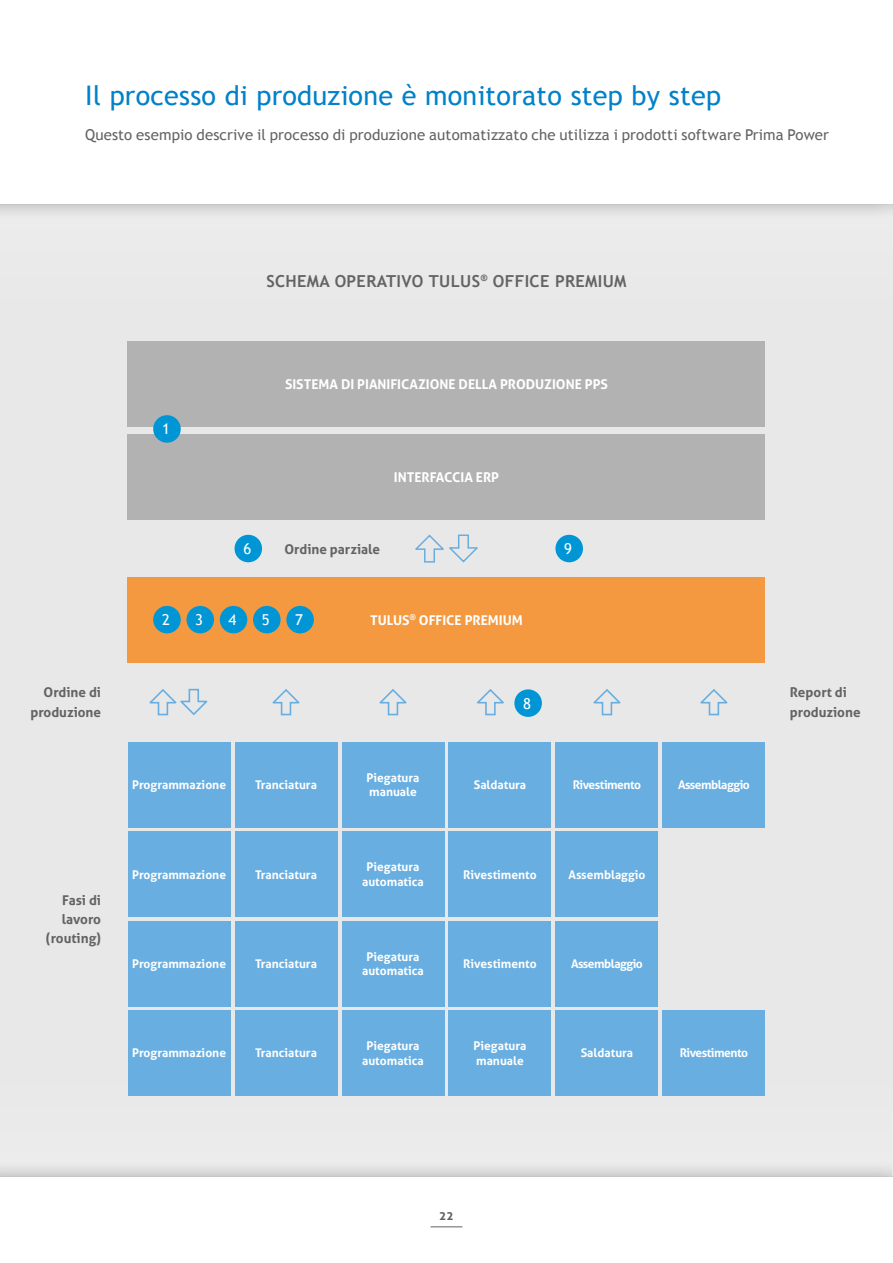
<style>
.page{position:relative;width:893px;height:1263px;background:#fff}
.page>*{position:absolute;margin:0;border:0;box-sizing:border-box;transform-origin:0 0}
.t1{font:27px "Trebuchet MS";letter-spacing:.01em;color:#0081c9}
.t2{font:700 16.5px "Trebuchet MS";letter-spacing:.02em;color:#646363}
.t3{font:15px "Trebuchet MS";letter-spacing:.01em;color:#646363}
.t4{font:15px "Trebuchet MS";color:#fff}
.t5{font:700 13.5px "Aller";color:#fff}
.t6{font:700 13.5px/19.2px "Aller";color:#646363;text-align:right}
.t7{font:700 12px/14.4px "Aller";color:#fff;text-align:center}
.t8{font:700 12px "Aller";letter-spacing:-.04em;color:#fff}
.t9{font:700 12px "Aller";color:#646363}
</style>
<div class="page">
<div style="left:0;top:204px;width:893px;height:1004px;background:#e8e8e8"></div>
<div style="left:0;top:205px;width:893px;height:114px;background:#ededed"></div>
<div style="left:0;top:124px;width:893px;height:97px;background:#000;opacity:.3"></div>
<div style="left:0;top:118px;width:893px;height:86px;background:#fff"></div>
<div style="left:0;top:1062px;width:893px;height:114px;background:#ededed"></div>
<div style="left:0;top:1161px;width:893px;height:96px;background:#000;opacity:.3"></div>
<div style="left:0;top:1177px;width:893px;height:86px;background:#fff"></div>
<div style="left:881px;top:1161px;width:12px;height:96px;background:#000;opacity:.3"></div>
<div style="left:842px;top:1177px;width:51px;height:86px;background:#fff"></div>
<div style="left:876px;top:124px;width:17px;height:97px;background:#000;opacity:.3"></div>
<div style="left:872px;top:118px;width:21px;height:86px;background:#fff"></div>
<div style="left:128px;top:341px;width:637px;height:85px;background:#b3b2b2"></div>
<div style="left:128px;top:435px;width:637px;height:85px;background:#b3b2b2"></div>
<div style="left:153px;top:415px;width:28px;height:28px;background:#0096d5;border-radius:50%"></div>
<div style="left:128px;top:577px;width:637px;height:85px;background:#f4993f"></div>
<div style="left:153px;top:606px;width:28px;height:27px;background:#0096d5;border-radius:50%"></div>
<div style="left:186px;top:606px;width:28px;height:27px;background:#0096d5;border-radius:50%"></div>
<div style="left:220px;top:606px;width:27px;height:27px;background:#0096d5;border-radius:50%"></div>
<div style="left:253px;top:606px;width:28px;height:27px;background:#0096d5;border-radius:50%"></div>
<div style="left:286px;top:606px;width:28px;height:27px;background:#0096d5;border-radius:50%"></div>
<div style="left:235px;top:535px;width:27px;height:27px;background:#0096d5;border-radius:50%"></div>
<div style="left:555px;top:535px;width:28px;height:27px;background:#0096d5;border-radius:50%"></div>
<svg style="left:415px;top:534px;width:63px;height:29px"></svg>
<div style="left:514px;top:689px;width:28px;height:28px;background:#0096d5;border-radius:50%"></div>
<svg style="left:149px;top:688px;width:59px;height:28px"></svg>
<svg style="left:272px;top:689px;width:28px;height:27px"></svg>
<svg style="left:379px;top:689px;width:28px;height:27px"></svg>
<svg style="left:476px;top:689px;width:28px;height:27px"></svg>
<svg style="left:593px;top:689px;width:28px;height:27px"></svg>
<svg style="left:700px;top:689px;width:28px;height:27px"></svg>
<div style="left:448px;top:831px;width:103px;height:86px;background:#68aee1"></div>
<div style="left:555px;top:831px;width:103px;height:86px;background:#68aee1"></div>
<div style="left:235px;top:831px;width:102px;height:86px;background:#68aee1"></div>
<div style="left:128px;top:831px;width:103px;height:86px;background:#68aee1"></div>
<div style="left:341px;top:831px;width:103px;height:86px;background:#68aee1"></div>
<div style="left:448px;top:921px;width:103px;height:85px;background:#68aee1"></div>
<div style="left:555px;top:921px;width:103px;height:85px;background:#68aee1"></div>
<div style="left:235px;top:921px;width:102px;height:85px;background:#68aee1"></div>
<div style="left:128px;top:921px;width:103px;height:85px;background:#68aee1"></div>
<div style="left:341px;top:921px;width:103px;height:85px;background:#68aee1"></div>
<div style="left:662px;top:1010px;width:103px;height:85px;background:#68aee1"></div>
<div style="left:448px;top:1010px;width:103px;height:85px;background:#68aee1"></div>
<div style="left:555px;top:1010px;width:103px;height:85px;background:#68aee1"></div>
<div style="left:235px;top:1010px;width:102px;height:85px;background:#68aee1"></div>
<div style="left:128px;top:1010px;width:103px;height:85px;background:#68aee1"></div>
<div style="left:341px;top:1010px;width:103px;height:85px;background:#68aee1"></div>
<div style="left:662px;top:742px;width:103px;height:85px;background:#68aee1"></div>
<div style="left:448px;top:742px;width:103px;height:85px;background:#68aee1"></div>
<div style="left:555px;top:742px;width:103px;height:85px;background:#68aee1"></div>
<div style="left:235px;top:742px;width:102px;height:85px;background:#68aee1"></div>
<div style="left:128px;top:742px;width:103px;height:85px;background:#68aee1"></div>
<div style="left:341px;top:742px;width:103px;height:85px;background:#68aee1"></div>
<hr style="left:431px;top:1226px;width:31px;height:1px;background:#646363">
<h1 class="t1" style="left:85px;top:79px;width:637px">Il processo di produzione è monitorato step by step</h1>
<p class="t3" style="left:85px;top:126px;width:746px">Questo esempio descrive il processo di produzione automatizzato che utilizza i prodotti software Prima Power</p>
<h2 class="t2" style="left:266px;top:270px;width:362px">SCHEMA OPERATIVO TULUS<sup>®</sup> OFFICE PREMIUM</h2>
<p class="t4" style="left:162px;top:420px;width:9px">1</p>
<p class="t5" style="left:285px;top:376px;width:324px">SISTEMA DI PIANIFICAZIONE DELLA PRODUZIONE PPS</p>
<p class="t5" style="left:394px;top:469px;width:107px">INTERFACCIA ERP</p>
<p class="t4" style="left:243px;top:540px;width:9px">6</p>
<p class="t6" style="left:284px;top:539px;width:97px">Ordine parziale</p>
<p class="t4" style="left:564px;top:540px;width:9px">9</p>
<p class="t4" style="left:162px;top:611px;width:9px">2</p>
<p class="t4" style="left:195px;top:611px;width:9px">3</p>
<p class="t4" style="left:229px;top:611px;width:9px">4</p>
<p class="t4" style="left:262px;top:611px;width:9px">5</p>
<p class="t4" style="left:295px;top:611px;width:9px">7</p>
<p class="t5" style="left:370px;top:611px;width:154px">TULUS<sup>®</sup> OFFICE PREMIUM</p>
<p class="t6" style="left:30px;top:683px;width:72px">Ordine di produzione</p>
<p class="t6" style="left:790px;top:683px;width:72px;text-align:left">Report di produzione</p>
<p class="t4" style="left:523px;top:694px;width:9px">8</p>
<p class="t7" style="left:367px;top:770px;width:54px;text-align:left">Piegatura manuale</p>
<p class="t7" style="left:132px;top:777px;width:96px">Programmazione</p>
<p class="t7" style="left:255px;top:777px;width:63px">Tranciatura</p>
<p class="t7" style="left:474px;top:777px;width:54px">Saldatura</p>
<p class="t8" style="left:573px;top:777px;width:70px">Rivestimento</p>
<p class="t8" style="left:678px;top:777px;width:73px">Assemblaggio</p>
<p class="t6" style="left:46px;top:890px;width:57px">Fasi di lavoro (routing)</p>
<p class="t7" style="left:362px;top:860px;width:63px">Piegatura automatica</p>
<p class="t7" style="left:132px;top:867px;width:96px">Programmazione</p>
<p class="t7" style="left:255px;top:867px;width:63px">Tranciatura</p>
<p class="t7" style="left:463px;top:867px;width:75px">Rivestimento</p>
<p class="t7" style="left:568px;top:867px;width:79px">Assemblaggio</p>
<p class="t7" style="left:362px;top:949px;width:63px">Piegatura automatica</p>
<p class="t7" style="left:132px;top:956px;width:96px">Programmazione</p>
<p class="t7" style="left:255px;top:956px;width:63px">Tranciatura</p>
<p class="t7" style="left:463px;top:956px;width:75px">Rivestimento</p>
<p class="t8" style="left:571px;top:956px;width:73px">Assemblaggio</p>
<p class="t7" style="left:362px;top:1038px;width:63px">Piegatura automatica</p>
<p class="t7" style="left:473px;top:1038px;width:54px;text-align:left">Piegatura manuale</p>
<p class="t7" style="left:132px;top:1046px;width:96px">Programmazione</p>
<p class="t7" style="left:255px;top:1046px;width:63px">Tranciatura</p>
<p class="t7" style="left:581px;top:1046px;width:54px">Saldatura</p>
<p class="t8" style="left:680px;top:1046px;width:70px">Rivestimento</p>
<p class="t9" style="left:439px;top:1208px;width:16px">22</p>
</div>
